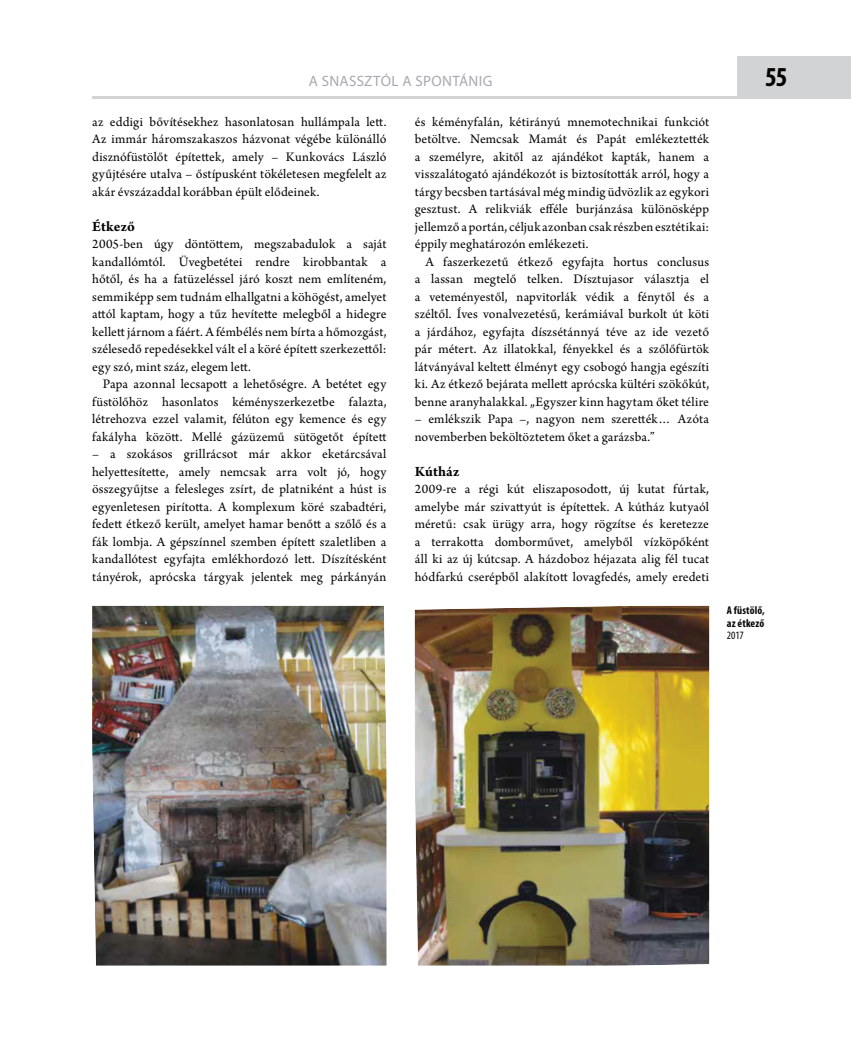
<style>
.page{position:relative;width:851px;height:1063px;background:#fff}
.page>*{position:absolute;margin:0;border:0;box-sizing:border-box;transform-origin:0 0}
.t1{font:700 condensed 27.5px "Myriad Pro";color:#040503}
.t2{font:15px "Myriad Pro";letter-spacing:.02em;color:#a7aaac}
.t3{font:700 15px "Arno Pro";letter-spacing:.015em;color:#040503}
.t4{font:13.75px/17.5px "Arno Pro";letter-spacing:.01em;color:#040503;text-align:justify}
.t5{font:700 condensed 11.25px/12.5px "Myriad Pro";letter-spacing:.01em;color:#040503}
.t6{font:condensed 11.25px "Myriad Pro";color:#040503}
</style>
<div class="page">
<div style="left:737px;top:57px;width:113px;height:42px;background:#d1d3d4"></div>
<hr style="left:92px;top:97px;width:645px;height:2px;background:#d1d3d4">
<img style="left:92px;top:606px;width:294px;height:360px">
<img style="left:415px;top:606px;width:294px;height:360px">
<p class="t2" style="left:309px;top:72px;width:185px">A SNASSZTÓL A SPONTÁNIG</p>
<p class="t4" style="left:92px;top:114px;width:296px">az eddigi bővítésekhez hasonlatosan hullámpala lett.<br>Az immár háromszakaszos házvonat végébe különálló disznófüstölőt építettek, amely – Kunkovács László gyűjtésére utalva – őstípusként tökéletesen megfelelt az akár évszázaddal korábban épült elődeinek.</p>
<p class="t3" style="left:92px;top:220px;width:44px">Étkező</p>
<p class="t4" style="left:92px;top:236px;width:296px">2005-ben úgy döntöttem, megszabadulok a saját kandallómtól. Üvegbetétei rendre kirobbantak a hőtől, és ha a fatüzeléssel járó koszt nem említeném, semmiképp sem tudnám elhallgatni a köhögést, amelyet attól kaptam, hogy a tűz hevítette melegből a hidegre kellett járnom a fáért. A fémbélés nem bírta a hőmozgást, szélesedő repedésekkel vált el a köré épített szerkezettől: egy szó, mint száz, elegem lett.</p>
<p class="t4" style="left:92px;top:376px;width:296px;text-indent:11px">Papa azonnal lecsapott a lehetőségre. A betétet egy füstölőhöz hasonlatos kéményszerkezetbe falazta, létrehozva ezzel valamit, félúton egy kemence és egy fakályha között. Mellé gázüzemű sütögetőt épített</p>
<p class="t4" style="left:92px;top:446px;width:296px">– a szokásos grillrácsot már akkor eketárcsával helyettesítette, amely nemcsak arra volt jó, hogy összegyűjtse a felesleges zsírt, de platniként a húst is egyenletesen pirította. A komplexum köré szabadtéri, fedett étkező került, amelyet hamar benőtt a szőlő és a fák lombja. A gépszínnel szemben épített szaletliben a kandallótest egyfajta emlékhordozó lett. Díszítésként tányérok, aprócska tárgyak jelentek meg párkányán</p>
<p class="t4" style="left:415px;top:114px;width:296px">és kéményfalán, kétirányú mnemotechnikai funkciót betöltve. Nemcsak Mamát és Papát emlékeztették a személyre, akitől az ajándékot kapták, hanem a visszalátogató ajándékozót is biztosították arról, hogy a tárgy becsben tartásával még mindig üdvözlik az egykori gesztust. A relikviák efféle burjánzása különösképp jellemző a portán, céljuk azonban csak részben esztétikai: éppily meghatározón emlékezeti.</p>
<p class="t4" style="left:415px;top:254px;width:296px;text-indent:11px">A faszerkezetű étkező egyfajta hortus conclusus a lassan megtelő telken. Dísztujasor választja el a veteményestől, napvitorlák védik a fénytől és a széltől. Íves vonalvezetésű, kerámiával burkolt út köti a járdához, egyfajta díszsétánnyá téve az ide vezető pár métert. Az illatokkal, fényekkel és a szőlőfürtök látványával keltett élményt egy csobogó hangja egészíti ki. Az étkező bejárata mellett aprócska kültéri szökőkút, benne aranyhalakkal. „Egyszer kinn hagytam őket télire</p>
<p class="t4" style="left:415px;top:411px;width:296px">– emlékszik Papa –, nagyon nem szerették… Azóta novemberben beköltöztetem őket a garázsba.”</p>
<p class="t3" style="left:415px;top:465px;width:46px">Kútház</p>
<p class="t4" style="left:415px;top:481px;width:296px">2009-re a régi kút eliszaposodott, új kutat fúrtak, amelybe már szivattyút is építettek. A kútház kutyaól méretű: csak ürügy arra, hogy rögzítse és keretezze a terrakotta domborművet, amelyből vízköpőként áll ki az új kútcsap. A házdoboz héjazata alig fél tucat hódfarkú cserépből alakított lovagfedés, amely eredeti</p>
<h1 class="t1" style="left:764px;top:66px;width:24px">55</h1>
<p class="t5" style="left:726px;top:605px;width:39px">A füstölő, az étkező</p>
<p class="t6" style="left:726px;top:629px;width:18px">2017</p>
</div>
